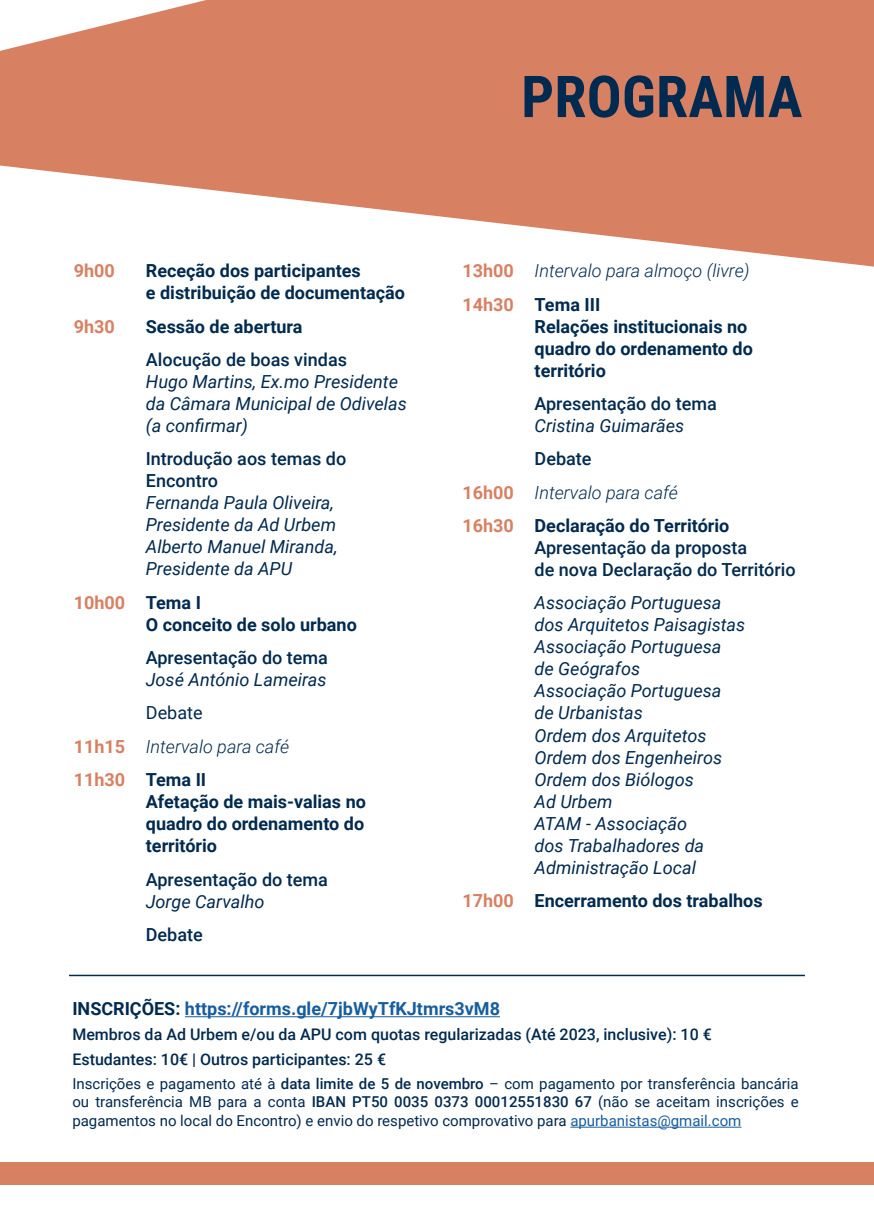
<style>
.page{position:relative;width:874px;height:1225px;background:#fff}
.page>*{position:absolute;margin:0;border:0;box-sizing:border-box;transform-origin:0 0}
.tituloextralarge{font:700 57.8px "Roboto Condensed";letter-spacing:.005em;color:#002a4f}
.t1{font:italic 18px/22px "Roboto";color:#002a4f}
.t2{font:700 18px/22px "Roboto";color:#002a4f}
.t3{font:500 18px/22px "Roboto";color:#002a4f}
.t4{font:italic 300 18px "Roboto";color:#002a4f}
.t5{font:700 18px "Roboto";color:#175d9e}
.t6{font:700 18px "Roboto";color:#d78062}
.t7{font:18px "Roboto";color:#002a4f}
.t8{font:500 16px "Roboto";color:#002a4f}
.t9{font:15px/18.6px "Roboto";color:#002a4f;text-align:justify}
.s1{font-weight:500;font-style:normal}
.s2{color:#d78062}
.s3{font-weight:700;font-style:normal;color:#d78062}
.s4{font-weight:400;font-style:italic}
.s5{font-weight:700;color:#d78062}
.s6{font-weight:700}
.s7{color:#002a4f}
.s8{font-weight:500}
.s9{color:#175d9e}
</style>
<div class="page">
<svg style="left:0;top:0;width:873px;height:267px;fill:#d78062"></svg>
<div style="left:0;top:1162px;width:873px;height:23px;background:#d78062"></div>
<hr style="left:185px;top:1016px;width:314px;height:1px;background:#175d9e">
<hr style="left:570px;top:1126px;width:171px;height:1px;background:#175d9e">
<hr style="left:69px;top:974px;width:735px;height:2px;background:#002a4f">
<p class="tituloextralarge" style="left:521px;top:56px;width:282px">PROGRAMA</p>
<p class="t6" style="left:74px;top:258px;width:43px">9h00</p>
<p class="t2" style="left:146px;top:259px;width:260px">Receção dos participantes<br>e distribuição de documentação</p>
<p class="t6" style="left:74px;top:314px;width:43px">9h30</p>
<p class="t2" style="left:146px;top:314px;width:158px">Sessão de abertura</p>
<p class="t1" style="left:146px;top:348px;width:262px"><span class="s1">Alocução de boas vindas<br></span>Hugo Martins, Ex.mo Presidente da Câmara Municipal de Odivelas (a confirmar)</p>
<p class="t1" style="left:146px;top:447px;width:202px"><span class="s1">Introdução aos temas do<br>Encontro<br></span>Fernanda Paula Oliveira,<br>Presidente da Ad Urbem<br>Alberto Manuel Miranda,<br>Presidente da APU</p>
<p class="t2" style="left:146px;top:590px;width:212px;text-indent:-72px"><span class="s2">10h00</span> Tema I<br>O conceito de solo urbano</p>
<p class="t1" style="left:146px;top:646px;width:184px"><span class="s1">Apresentação do tema<br></span>José António Lameiras</p>
<p class="t7" style="left:146px;top:700px;width:58px">Debate</p>
<p class="t4" style="left:74px;top:734px;width:217px"><span class="s3">11h15</span> Intervalo para café</p>
<p class="t2" style="left:146px;top:768px;width:221px;text-indent:-72px"><span class="s2">11h30</span> Tema II<br>Afetação de mais-valias no quadro do ordenamento do território</p>
<p class="t3" style="left:146px;top:867px;width:184px">Apresentação do tema<br><span class="s4">Jorge Carvalho</span></p>
<p class="t3" style="left:146px;top:923px;width:58px">Debate</p>
<p class="t4" style="left:462px;top:258px;width:288px"><span class="s3">13h00</span> Intervalo para almoço (livre)</p>
<p class="t2" style="left:534px;top:292px;width:220px;text-indent:-72px"><span class="s2">14h30</span> Tema III<br>Relações institucionais no quadro do ordenamento do território</p>
<p class="t3" style="left:534px;top:392px;width:184px">Apresentação do tema<br><span class="s4">Cristina Guimarães</span></p>
<p class="t3" style="left:534px;top:447px;width:58px">Debate</p>
<p class="t4" style="left:462px;top:480px;width:217px"><span class="s3">16h00</span> Intervalo para café</p>
<p class="t3" style="left:534px;top:514px;width:262px;text-indent:-72px"><span class="s5">16h30</span> <span class="s6">Declaração do Território<br></span>Apresentação da proposta<br>de nova Declaração do Território</p>
<p class="t1" style="left:534px;top:591px;width:212px">Associação Portuguesa dos Arquitetos Paisagistas<br>Associação Portuguesa de Geógrafos<br>Associação Portuguesa de Urbanistas<br>Ordem dos Arquitetos<br>Ordem dos Engenheiros<br>Ordem dos Biólogos<br>Ad Urbem<br>ATAM - Associação<br>dos Trabalhadores da<br>Administração Local</p>
<p class="t2" style="left:462px;top:889px;width:301px"><span class="s2">17h00</span> Encerramento dos trabalhos</p>
<p class="t5" style="left:72px;top:996px;width:429px"><span class="s7">INSCRIÇÕES:</span> https://forms.gle/7jbWyTfKJtmrs3vM8</p>
<p class="t8" style="left:72px;top:1023px;width:640px">Membros da Ad Urbem e/ou da APU com quotas regularizadas (Até 2023, inclusive): 10 €</p>
<p class="t8" style="left:72px;top:1048px;width:315px">Estudantes: 10€ | Outros participantes: 25 €</p>
<p class="t9" style="left:72px;top:1073px;width:727px">Inscrições e pagamento até à <span class="s8">data limite de 5 de novembro</span> – com pagamento por transferência bancária ou transferência MB para a conta <span class="s8">IBAN PT50 0035 0373 00012551830 67</span> (não se aceitam inscrições e pagamentos no local do Encontro) e envio do respetivo comprovativo para <span class="s9">apurbanistas@gmail.com</span></p>
</div>
